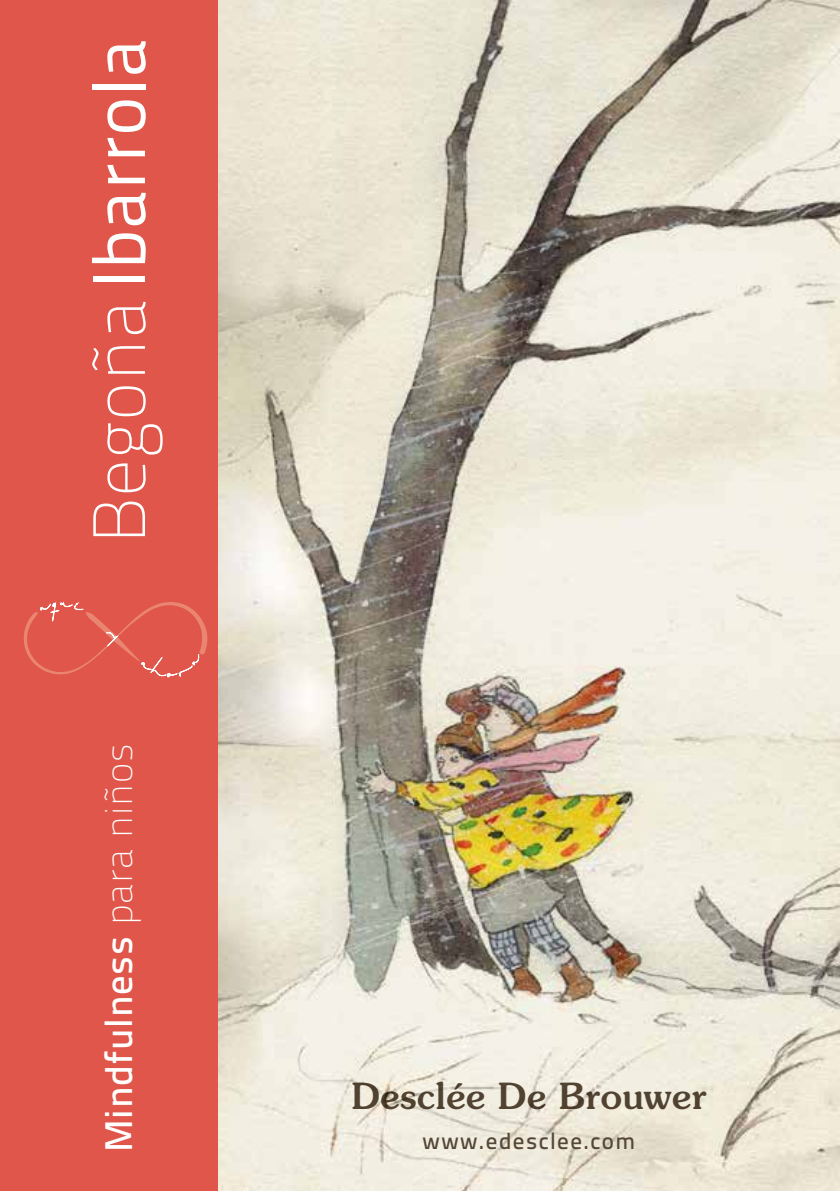
<style>
.page{position:relative;width:840px;height:1191px;background:#fff}
.page>*{position:absolute;margin:0;border:0;box-sizing:border-box;transform-origin:0 0}
.t1{font:73.8px "Titillium Text 25 L 400 wt";letter-spacing:.01em;color:#fff}
.t2{font:38.6px "Titillium Text 25 L 600 wt";letter-spacing:.02em;color:#fff}
.t3{font:500 36px "Souvenir";letter-spacing:.02em;color:#564838}
.t4{font:23px "Titillium Text 25 L 600 wt";letter-spacing:.06em;color:#564838}
.s1{font-family:"Titillium Text 25 L 1 wt"}
</style>
<div class="page">
<img style="left:218px;top:0;width:621px;height:1191px">
<div style="left:0;top:0;width:218px;height:1191px;background:#e0564a"></div>
<svg style="left:24px;top:601px;width:184px;height:77px"></svg>
<h1 class="t1" style="left:64px;top:544px;width:506px;rotate:-90deg"><span class="s1">Begoña</span> Ibarrola</h1>
<p class="t2" style="left:89px;top:1152px;width:410px;rotate:-90deg">Mindfulness <span class="s1">para niños</span></p>
<p class="t3" style="left:351px;top:1074px;width:356px">Desclée De Brouwer</p>
<p class="t4" style="left:422px;top:1123px;width:214px">www.edesclee.com</p>
</div>
